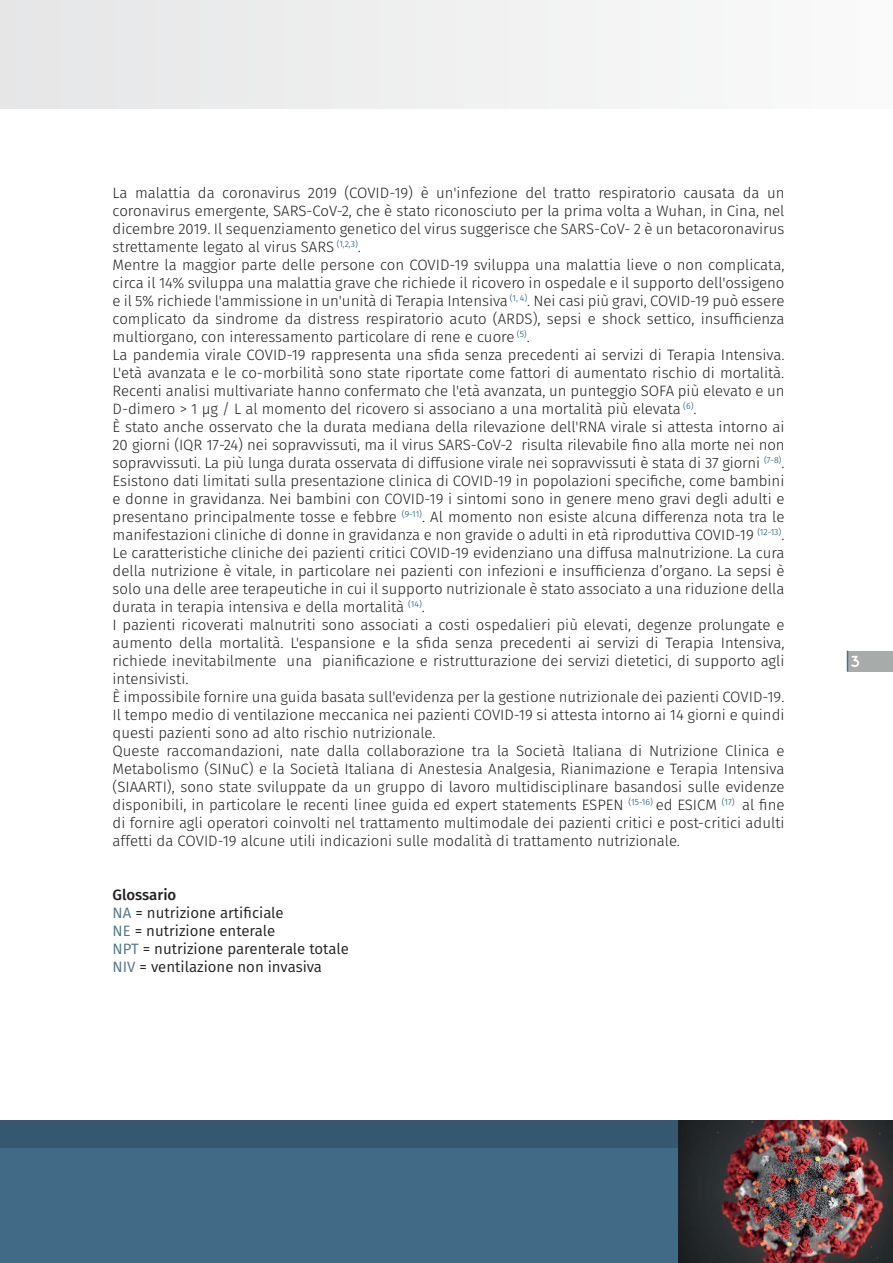
<style>
.page{position:relative;width:893px;height:1263px;background:#fff}
.page>*{position:absolute;margin:0;border:0;box-sizing:border-box;transform-origin:0 0}
.t1{font:300 15px/18px "Fira Sans";color:#231f20}
.t2{font:15px/18px "Fira Sans";color:#231f20}
.t3{font:15px "ADAM.CGPRO";color:#fff}
.s1{font-weight:500}
.s2{color:#4e7286}
</style>
<div class="page">
<div style="left:0;top:0;width:893px;height:108px;background:#f0f0f1"></div>
<div style="left:0;top:1121px;width:802px;height:142px;background:linear-gradient(to bottom,#395e77,#436e8a)"></div>
<img style="left:679px;top:1121px;width:214px;height:142px">
<div style="left:848px;top:651px;width:45px;height:20px;background:#a7aba9"></div>
<svg style="left:847px;top:651px;width:1px;height:20px"></svg>
<p class="t1" style="left:113px;top:184px;width:673px">La malattia da coronavirus 2019 (COVID-19) è un'infezione del tratto respiratorio causata da un coronavirus emergente, SARS-CoV-2, che è stato riconosciuto per la prima volta a Wuhan, in Cina, nel dicembre 2019. Il sequenziamento genetico del virus suggerisce che SARS-CoV- 2 è un betacoronavirus strettamente legato al virus SARS <sup>(1,2,3)</sup>.<br>Mentre la maggior parte delle persone con COVID-19 sviluppa una malattia lieve o non complicata, circa il 14% sviluppa una malattia grave che richiede il ricovero in ospedale e il supporto dell'ossigeno e il 5% richiede l'ammissione in un'unità di Terapia Intensiva <sup>(1,</sup> <sup>4)</sup>. Nei casi più gravi, COVID-19 può essere complicato da sindrome da distress respiratorio acuto (ARDS), sepsi e shock settico, insufficienza multiorgano, con interessamento particolare di rene e cuore <sup>(5)</sup>.<br>La pandemia virale COVID-19 rappresenta una sfida senza precedenti ai servizi di Terapia Intensiva.<br>L'età avanzata e le co-morbilità sono state riportate come fattori di aumentato rischio di mortalità.<br>Recenti analisi multivariate hanno confermato che l'età avanzata, un punteggio SOFA più elevato e un D-dimero &gt; 1 μg / L al momento del ricovero si associano a una mortalità più elevata <sup>(6)</sup>.<br>È stato anche osservato che la durata mediana della rilevazione dell'RNA virale si attesta intorno ai 20 giorni (IQR 17-24) nei sopravvissuti, ma il virus SARS-CoV-2 risulta rilevabile fino alla morte nei non sopravvissuti. La più lunga durata osservata di diffusione virale nei sopravvissuti è stata di 37 giorni <sup>(7-8)</sup>.<br>Esistono dati limitati sulla presentazione clinica di COVID-19 in popolazioni specifiche, come bambini e donne in gravidanza. Nei bambini con COVID-19 i sintomi sono in genere meno gravi degli adulti e presentano principalmente tosse e febbre <sup>(9-11)</sup>. Al momento non esiste alcuna differenza nota tra le manifestazioni cliniche di donne in gravidanza e non gravide o adulti in età riproduttiva COVID-19 <sup>(12-13)</sup>.<br>Le caratteristiche cliniche dei pazienti critici COVID-19 evidenziano una diffusa malnutrizione. La cura della nutrizione è vitale, in particolare nei pazienti con infezioni e insufficienza d’organo. La sepsi è solo una delle aree terapeutiche in cui il supporto nutrizionale è stato associato a una riduzione della durata in terapia intensiva e della mortalità <sup>(14)</sup>.<br>I pazienti ricoverati malnutriti sono associati a costi ospedalieri più elevati, degenze prolungate e aumento della mortalità. L'espansione e la sfida senza precedenti ai servizi di Terapia Intensiva, richiede inevitabilmente una pianificazione e ristrutturazione dei servizi dietetici, di supporto agli intensivisti.<br>È impossibile fornire una guida basata sull'evidenza per la gestione nutrizionale dei pazienti COVID-19.<br>Il tempo medio di ventilazione meccanica nei pazienti COVID-19 si attesta intorno ai 14 giorni e quindi questi pazienti sono ad alto rischio nutrizionale.<br>Queste raccomandazioni, nate dalla collaborazione tra la Società Italiana di Nutrizione Clinica e Metabolismo (SINuC) e la Società Italiana di Anestesia Analgesia, Rianimazione e Terapia Intensiva (SIAARTI), sono state sviluppate da un gruppo di lavoro multidisciplinare basandosi sulle evidenze disponibili, in particolare le recenti linee guida ed expert statements ESPEN <sup>(15-16)</sup> ed ESICM <sup>(17)</sup> al fine di fornire agli operatori coinvolti nel trattamento multimodale dei pazienti critici e post-critici adulti affetti da COVID-19 alcune utili indicazioni sulle modalità di trattamento nutrizionale.</p>
<p class="t2" style="left:113px;top:886px;width:238px"><span class="s1">Glossario<br></span><span class="s2">NA</span> = nutrizione artificiale<br><span class="s2">NE</span> = nutrizione enterale<br><span class="s2">NPT</span> = nutrizione parenterale totale<br><span class="s2">NIV</span> = ventilazione non invasiva</p>
<p class="t3" style="left:850px;top:652px;width:11px">3</p>
</div>
